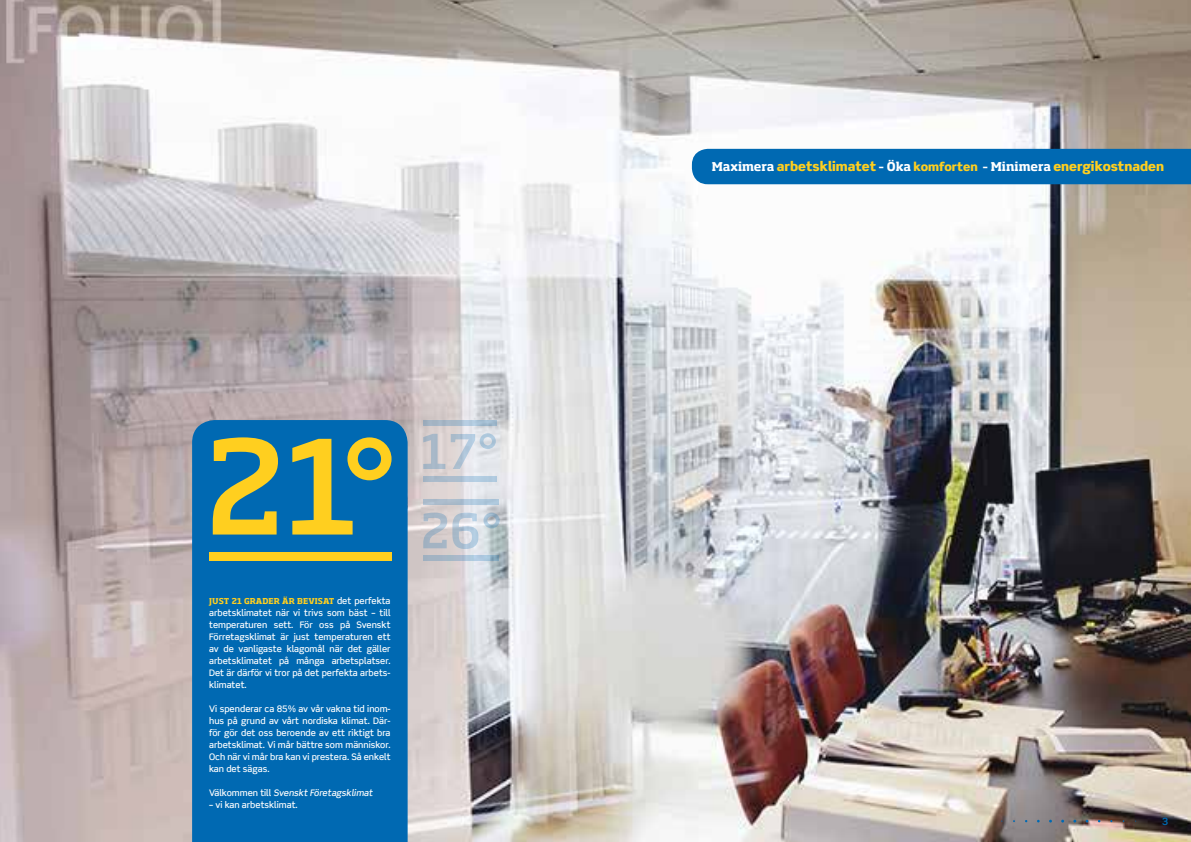
<style>
.page{position:relative;width:1191px;height:842px;background:#fff}
.page>*{position:absolute;margin:0;border:0;box-sizing:border-box;transform-origin:0 0}
.t1{font:500 128.1px "Soho Std";color:#ffcf1f}
.t2{font:900 13px "Scene Std";color:#ffcf1f}
.t3{font:700 10px "Scene Std";color:#0069b2}
.t4{font:500 9px/12px "Scene Std";color:#fff;text-align:justify}
.t5{font:italic 500 9px "Scene Std";color:#fff}
.t6{font:700 8px "Soho Std";letter-spacing:.015em;color:#ffcf1f}
.s1{font-family:"Scene Std";font-weight:500;font-size:9px;color:#fff}
.s2{font-style:normal}
.s3{font-family:"Soho Std";font-weight:700;font-size:12px;color:#fff}
.s4{font-size:12px}
</style>
<div class="page">
<img style="left:0;top:0;width:1191px;height:842px">
<div style="left:692px;top:149px;width:499px;height:35px;background:#0069b2"></div>
<div style="left:192px;top:420px;width:215px;height:422px;background:#0069b2"></div>
<svg style="left:423px;top:433px;width:73px;height:36px;background:#cfd3da"></svg>
<svg style="left:423px;top:476px;width:73px;height:6px"></svg>
<svg style="left:423px;top:420px;width:73px;height:6px"></svg>
<svg style="left:423px;top:513px;width:77px;height:36px;background:#c4ccd4"></svg>
<svg style="left:423px;top:555px;width:76px;height:6px"></svg>
<svg style="left:423px;top:499px;width:76px;height:6px"></svg>
<div style="left:210px;top:552px;width:182px;height:9px;background:#ffcf1f"></div>
<h1 class="t1" style="left:205px;top:405px;width:195px">21°</h1>
<p class="t6" style="left:209px;top:596px;width:183px">Just 21 grader är bevisat <span class="s1">det perfekta</span></p>
<p class="t4" style="left:209px;top:607px;width:183px">arbetsklimatet när vi trivs som bäst – till temperaturen sett. För oss på Svenskt Förretagsklimat är just temperaturen ett av de vanligaste klagomål när det gäller arbetsklimatet på många arbetsplatser.<br>Det är därför vi tror på det perfekta arbets&shy;klimatet.</p>
<p class="t4" style="left:209px;top:703px;width:183px">Vi spenderar ca 85% av vår vakna tid inom&shy;hus på grund av vårt nordiska klimat. Där&shy;för gör det oss beroende av ett riktigt bra arbetsklimat. Vi mår bättre som människor.<br>Och när vi mår bra kan vi prestera. Så enkelt kan det sägas.</p>
<p class="t5" style="left:209px;top:787px;width:165px"><span class="s2">Välkommen till</span> Svenskt Företagsklimat</p>
<p class="t4" style="left:209px;top:798px;width:90px">– vi kan arbetsklimat.</p>
<h2 class="t2" style="left:711px;top:158px;width:454px"><span class="s3">Maximera</span> arbetsklimatet <span class="s3">– Öka</span> <span class="s4">komforten</span> <span class="s3">– Minimera</span> energikostnaden</h2>
<p class="t3" style="left:1162px;top:815px;width:8px">3</p>
</div>
